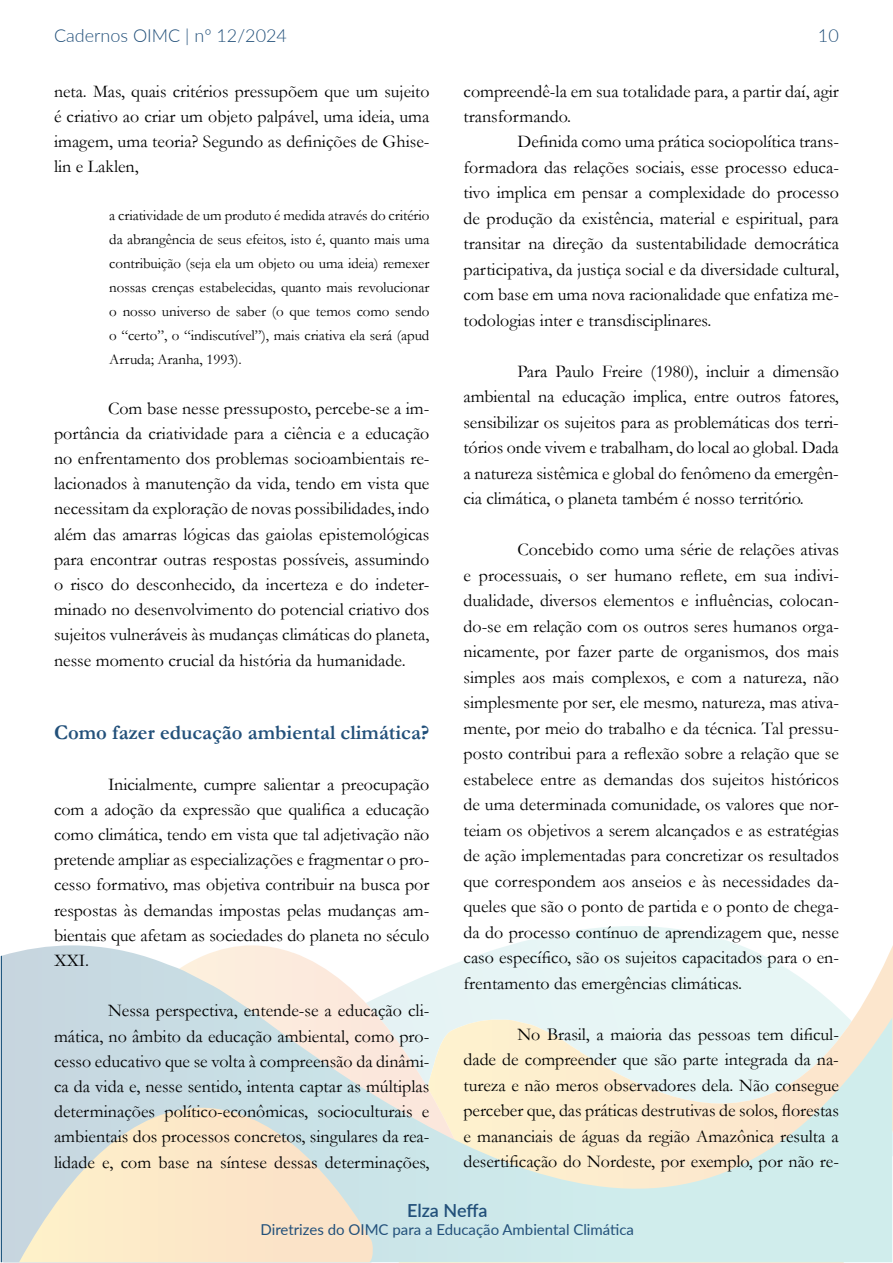
<style>
.page{position:relative;width:893px;height:1263px;background:#fff}
.page>*{position:absolute;margin:0;border:0;box-sizing:border-box;transform-origin:0 0}
.t1{font:700 21px "Garamond";letter-spacing:.005em;color:#22507a}
.t2{font:18px/25.5px "Garamond";color:#000;text-align:justify}
.t3{font:300 18px "Lato";color:#22507a}
.t4{font:600 18px "Lato";letter-spacing:-.005em;color:#22507a}
.t5{font:15px/24px "Garamond";letter-spacing:-.005em;color:#000;text-align:justify}
.t6{font:15px "Lato";color:#22507a}
</style>
<div class="page">
<svg style="left:2px;top:926px;width:890px;height:336px"></svg>
<p class="t3" style="left:54px;top:23px;width:234px">Cadernos OIMC | nº 12/2024</p>
<p class="t3" style="left:818px;top:23px;width:22px">10</p>
<p class="t2" style="left:54px;top:78px;width:377px">neta. Mas, quais critérios pressupõem que um sujeito é criativo ao criar um objeto palpável, uma ideia, uma imagem, uma teoria? Segundo as definições de Ghise&shy;lin e Laklen,</p>
<p class="t5" style="left:109px;top:203px;width:322px">a criatividade de um produto é medida através do critério da abrangência de seus efeitos, isto é, quanto mais uma contribuição (seja ela um objeto ou uma ideia) remexer nossas crenças estabelecidas, quanto mais revolucionar o nosso universo de saber (o que temos como sendo o “certo”, o “indiscutível”), mais criativa ela será (apud Arruda; Aranha, 1993).</p>
<p class="t2" style="left:54px;top:395px;width:377px;text-indent:54px">Com base nesse pressuposto, percebe-se a im&shy;portância da criatividade para a ciência e a educação no enfrentamento dos problemas socioambientais re&shy;lacionados à manutenção da vida, tendo em vista que necessitam da exploração de novas possibilidades, indo além das amarras lógicas das gaiolas epistemológicas para encontrar outras respostas possíveis, assumindo o risco do desconhecido, da incerteza e do indeter&shy;minado no desenvolvimento do potencial criativo dos sujeitos vulneráveis às mudanças climáticas do planeta, nesse momento crucial da história da humanidade.</p>
<p class="t1" style="left:54px;top:718px;width:377px">Como fazer educação ambiental climática?</p>
<p class="t2" style="left:54px;top:771px;width:377px;text-indent:54px">Inicialmente, cumpre salientar a preocupação com a adoção da expressão que qualifica a educação como climática, tendo em vista que tal adjetivação não pretende ampliar as especializações e fragmentar o pro&shy;cesso formativo, mas objetiva contribuir na busca por respostas às demandas impostas pelas mudanças am&shy;bientais que afetam as sociedades do planeta no século XXI.</p>
<p class="t2" style="left:54px;top:998px;width:377px;text-indent:54px">Nessa perspectiva, entende-se a educação cli&shy;mática, no âmbito da educação ambiental, como pro&shy;cesso educativo que se volta à compreensão da dinâmi&shy;ca da vida e, nesse sentido, intenta captar as múltiplas determinações político-econômicas, socioculturais e ambientais dos processos concretos, singulares da rea&shy;lidade e, com base na síntese dessas determinações,</p>
<p class="t2" style="left:463px;top:78px;width:377px">compreendê-la em sua totalidade para, a partir daí, agir transformando.</p>
<p class="t2" style="left:463px;top:128px;width:377px;text-indent:54px">Definida como uma prática sociopolítica trans&shy;formadora das relações sociais, esse processo educa&shy;tivo implica em pensar a complexidade do processo de produção da existência, material e espiritual, para transitar na direção da sustentabilidade democrática participativa, da justiça social e da diversidade cultural, com base em uma nova racionalidade que enfatiza me&shy;todologias inter e transdisciplinares.</p>
<p class="t2" style="left:463px;top:358px;width:377px;text-indent:54px">Para Paulo Freire (1980), incluir a dimensão ambiental na educação implica, entre outros fatores, sensibilizar os sujeitos para as problemáticas dos terri&shy;tórios onde vivem e trabalham, do local ao global. Dada a natureza sistêmica e global do fenômeno da emergên&shy;cia climática, o planeta também é nosso território.</p>
<p class="t2" style="left:463px;top:536px;width:377px;text-indent:54px">Concebido como uma série de relações ativas e processuais, o ser humano reflete, em sua indivi&shy;dualidade, diversos elementos e influências, colocan&shy;do-se em relação com os outros seres humanos orga&shy;nicamente, por fazer parte de organismos, dos mais simples aos mais complexos, e com a natureza, não simplesmente por ser, ele mesmo, natureza, mas ativa&shy;mente, por meio do trabalho e da técnica. Tal pressu&shy;posto contribui para a reflexão sobre a relação que se estabelece entre as demandas dos sujeitos históricos de uma determinada comunidade, os valores que nor&shy;teiam os objetivos a serem alcançados e as estratégias de ação implementadas para concretizar os resultados que correspondem aos anseios e às necessidades da&shy;queles que são o ponto de partida e o ponto de chega&shy;da do processo contínuo de aprendizagem que, nesse caso específico, são os sujeitos capacitados para o en&shy;frentamento das emergências climáticas.</p>
<p class="t2" style="left:463px;top:1021px;width:377px;text-indent:54px">No Brasil, a maioria das pessoas tem dificul&shy;dade de compreender que são parte integrada da na&shy;tureza e não meros observadores dela. Não consegue perceber que, das práticas destrutivas de solos, florestas e mananciais de águas da região Amazônica resulta a desertificação do Nordeste, por exemplo, por não re-</p>
<p class="t4" style="left:407px;top:1197px;width:82px">Elza Neffa</p>
<p class="t6" style="left:261px;top:1219px;width:375px">Diretrizes do OIMC para a Educação Ambiental Climática</p>
</div>
